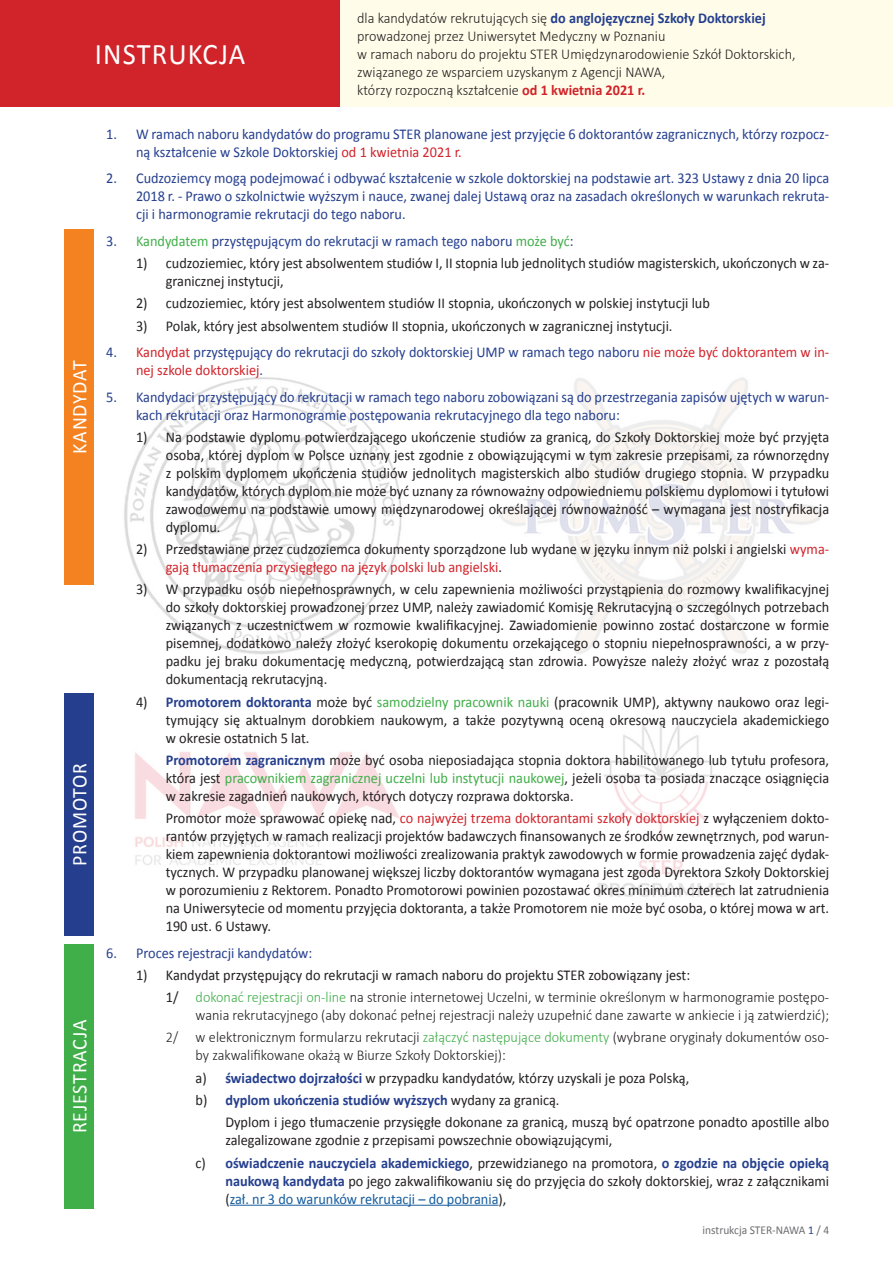
<style>
.page{position:relative;width:893px;height:1263px;background:#fff}
.page>*{position:absolute;margin:0;border:0;box-sizing:border-box;transform-origin:0 0}
.t1{font:30px "Calibri";letter-spacing:.04em;color:#fff;scale:.95 1}
.t2{font:21px "Calibri";letter-spacing:.04em;color:#fff;scale:.95 1}
._1_1__punkt{font:15px/18px "Calibri";color:#231f20;text-align:justify;scale:.95 1}
._1__punkt{font:15px/18px "Calibri";color:#253f8e;scale:.95 1}
._1_1_1__punkt{font:300 15px/18px "Calibri";color:#231f20;scale:.95 1}
._1_1_1_1__punkt{font:15px/18px "Calibri";color:#231f20;scale:.95 1}
._1_1_1_1__punkt-2{font:700 15px "Calibri";color:#253f8e;scale:.95 1}
.t3{font:12px "Calibri";color:#6c6d70;scale:.95 1}
.s1{font-weight:700;color:#253f8e}
.s2{font-weight:700;color:#d1232a}
.s3{color:#d1232a}
.s4{color:#40ae49}
.s5{font-weight:400}
.s6{font-weight:400;color:#231f20}
.s7{color:#175d9e}
.s8{color:#253f8e}
</style>
<div class="page">
<img style="left:124px;top:377px;width:698px;height:520px">
<hr style="left:230px;top:1205px;width:269px;height:1px;background:#175d9e">
<div style="left:0;top:0;width:340px;height:106px;background:#d1232a"></div>
<div style="left:340px;top:0;width:553px;height:106px;background:#fffde9"></div>
<div style="left:64px;top:693px;width:30px;height:242px;background:#253f8e"></div>
<div style="left:64px;top:230px;width:30px;height:355px;background:#f58220"></div>
<div style="left:64px;top:944px;width:30px;height:265px;background:#40ae49"></div>
<p class="t1" style="left:95px;top:35px;width:160px">INSTRUKCJA</p>
<p class="_1_1_1__punkt" style="left:357px;top:8px;width:463px">dla kandydatów rekrutujących się <span class="s1">do anglojęzycznej Szkoły Doktorskiej </span>prowadzonej przez Uniwersytet Medyczny w Poznaniu<br>w ramach naboru do projektu STER Umiędzynarodowienie Szkół Doktorskich, związanego ze wsparciem uzyskanym z Agencji NAWA,<br>którzy rozpoczną kształcenie <span class="s2">od 1 kwietnia 2021 r.</span></p>
<p class="t2" style="left:66px;top:454px;width:100px;rotate:-90deg">KANDYDAT</p>
<p class="t2" style="left:66px;top:866px;width:109px;rotate:-90deg">PROMOTOR</p>
<p class="t2" style="left:66px;top:1133px;width:121px;rotate:-90deg">REJESTRACJA</p>
<p class="_1__punkt" style="left:136px;top:125px;width:731px;text-indent:-30px">1. W ramach naboru kandydatów do programu STER planowane jest przyjęcie 6 doktorantów zagranicznych, którzy rozpocz&shy;ną kształcenie w Szkole Doktorskiej <span class="s3">od 1 kwietnia 2021 r.</span></p>
<p class="_1__punkt" style="left:136px;top:169px;width:731px;text-align:justify;text-indent:-30px">2. Cudzoziemcy mogą podejmować i odbywać kształcenie w szkole doktorskiej na podstawie art. 323 Ustawy z dnia 20 lipca 2018 r. - Prawo o szkolnictwie wyższym i nauce, zwanej dalej Ustawą oraz na zasadach określonych w warunkach rekruta&shy;cji i harmonogramie rekrutacji do tego naboru.</p>
<p class="_1__punkt" style="left:106px;top:232px;width:493px">3. <span class="s4">Kandydatem</span> przystępującym do rekrutacji w ramach tego naboru <span class="s4">może być</span>:</p>
<p class="_1_1__punkt" style="left:166px;top:254px;width:700px;text-indent:-30px">1) cudzoziemiec, który jest absolwentem studiów I, II stopnia lub jednolitych studiów magisterskich, ukończonych w za&shy;granicznej instytucji,</p>
<p class="_1_1__punkt" style="left:136px;top:294px;width:605px">2) cudzoziemiec, który jest absolwentem studiów II stopnia, ukończonych w polskiej instytucji lub</p>
<p class="_1_1__punkt" style="left:136px;top:317px;width:566px">3) Polak, który jest absolwentem studiów II stopnia, ukończonych w zagranicznej instytucji.</p>
<p class="_1__punkt" style="left:136px;top:343px;width:731px;text-indent:-30px">4. <span class="s3">Kandydat</span> przystępujący do rekrutacji do szkoły doktorskiej UMP w ramach tego naboru <span class="s3">nie może być doktorantem w in&shy;nej szkole doktorskiej</span>.</p>
<p class="_1__punkt" style="left:136px;top:388px;width:731px;text-indent:-30px">5. Kandydaci przystępujący do rekrutacji w ramach tego naboru zobowiązani są do przestrzegania zapisów ujętych w warun&shy;kach rekrutacji oraz Harmonogramie postępowania rekrutacyjnego dla tego naboru:</p>
<p class="_1_1__punkt" style="left:166px;top:428px;width:700px;text-indent:-30px">1) Na podstawie dyplomu potwierdzającego ukończenie studiów za granicą, do Szkoły Doktorskiej może być przyjęta osoba, której dyplom w Polsce uznany jest zgodnie z obowiązującymi w tym zakresie przepisami, za równorzędny z polskim dyplomem ukończenia studiów jednolitych magisterskich albo studiów drugiego stopnia. W przypadku kandydatów, których dyplom nie może być uznany za równoważny odpowiedniemu polskiemu dyplomowi i tytułowi zawodowemu na podstawie umowy międzynarodowej określającej równoważność – wymagana jest nostryfikacja dyplomu.</p>
<p class="_1_1__punkt" style="left:166px;top:540px;width:700px;text-indent:-30px">2) Przedstawiane przez cudzoziemca dokumenty sporządzone lub wydane w języku innym niż polski i angielski <span class="s3">wyma&shy;gają tłumaczenia przysięgłego na język polski lub angielski</span>.</p>
<p class="_1_1__punkt" style="left:166px;top:580px;width:700px;text-indent:-30px">3) W przypadku osób niepełnosprawnych, w celu zapewnienia możliwości przystąpienia do rozmowy kwalifikacyjnej do szkoły doktorskiej prowadzonej przez UMP, należy zawiadomić Komisję Rekrutacyjną o szczególnych potrzebach związanych z uczestnictwem w rozmowie kwalifikacyjnej. Zawiadomienie powinno zostać dostarczone w formie pisemnej, dodatkowo należy złożyć kserokopię dokumentu orzekającego o stopniu niepełnosprawności, a w przy&shy;padku jej braku dokumentację medyczną, potwierdzającą stan zdrowia. Powyższe należy złożyć wraz z pozostałą dokumentacją rekrutacyjną.</p>
<p class="_1_1__punkt" style="left:166px;top:693px;width:700px;text-indent:-30px">4) <span class="s1">Promotorem doktoranta</span> może być <span class="s4">samodzielny pracownik nauki</span> (pracownik UMP), aktywny naukowo oraz legi&shy;tymujący się aktualnym dorobkiem naukowym, a także pozytywną oceną okresową nauczyciela akademickiego w okresie ostatnich 5 lat.</p>
<p class="_1_1__punkt" style="left:166px;top:751px;width:700px"><span class="s1">Promotorem zagranicznym</span> może być osoba nieposiadająca stopnia doktora habilitowanego lub tytułu profesora, która jest <span class="s4">pracownikiem zagranicznej uczelni lub instytucji naukowej</span>, jeżeli osoba ta posiada znaczące osiągnięcia w zakresie zagadnień naukowych, których dotyczy rozprawa doktorska.</p>
<p class="_1_1__punkt" style="left:166px;top:809px;width:700px">Promotor może sprawować opiekę nad, <span class="s3">co najwyżej trzema doktorantami szkoły doktorskiej</span> z wyłączeniem dokto&shy;rantów przyjętych w ramach realizacji projektów badawczych finansowanych ze środków zewnętrznych, pod warun&shy;kiem zapewnienia doktorantowi możliwości zrealizowania praktyk zawodowych w formie prowadzenia zajęć dydak&shy;tycznych. W przypadku planowanej większej liczby doktorantów wymagana jest zgoda Dyrektora Szkoły Doktorskiej w porozumieniu z Rektorem. Ponadto Promotorowi powinien pozostawać okres minimum czterech lat zatrudnienia na Uniwersytecie od momentu przyjęcia doktoranta, a także Promotorem nie może być osoba, o której mowa w art.<br>190 ust. 6 Ustawy.</p>
<p class="_1__punkt" style="left:106px;top:944px;width:218px">6. Proces rejestracji kandydatów:</p>
<p class="_1_1__punkt" style="left:136px;top:966px;width:585px">1) Kandydat przystępujący do rekrutacji w ramach naboru do projektu STER zobowiązany jest:</p>
<p class="_1_1_1__punkt" style="left:166px;top:987px;width:700px;text-align:right"><span class="s5">1/</span> <span class="s4">dokonać rejestracji on-line</span> na stronie internetowej Uczelni, w terminie określonym w harmonogramie postępo&shy;wania rekrutacyjnego (aby dokonać pełnej rejestracji należy uzupełnić dane zawarte w ankiecie i ją zatwierdzić);</p>
<p class="_1_1_1__punkt" style="left:196px;top:1028px;width:668px;text-indent:-30px">2/ w elektronicznym formularzu rekrutacji <span class="s4">załączyć następujące dokumenty</span> (wybrane oryginały dokumentów oso&shy;by zakwalifikowane okażą w Biurze Szkoły Doktorskiej):</p>
<p class="_1_1_1_1__punkt" style="left:196px;top:1069px;width:521px">a) <span class="s1">świadectwo dojrzałości</span> w przypadku kandydatów, którzy uzyskali je poza Polską,</p>
<p class="_1_1_1_1__punkt-2" style="left:196px;top:1090px;width:385px"><span class="s6">b)</span> dyplom ukończenia studiów wyższych <span class="s6">wydany za granicą.</span></p>
<p class="_1_1_1_1__punkt" style="left:225px;top:1113px;width:637px">Dyplom i jego tłumaczenie przysięgłe dokonane za granicą, muszą być opatrzone ponadto apostille albo zalegalizowane zgodnie z przepisami powszechnie obowiązującymi,</p>
<p class="_1_1_1_1__punkt" style="left:225px;top:1153px;width:637px;text-align:justify;text-indent:-30px">c) <span class="s1">oświadczenie nauczyciela akademickiego</span>, przewidzianego na promotora, <span class="s1">o zgodzie na objęcie opieką naukową kandydata</span> po jego zakwalifikowaniu się do przyjęcia do szkoły doktorskiej, wraz z załącznikami (<span class="s7">zał. nr 3 do warunków rekrutacji – do pobrania</span>),</p>
<p class="t3" style="left:703px;top:1222px;width:135px">instrukcja STER-NAWA <span class="s8">1</span> / 4</p>
</div>
